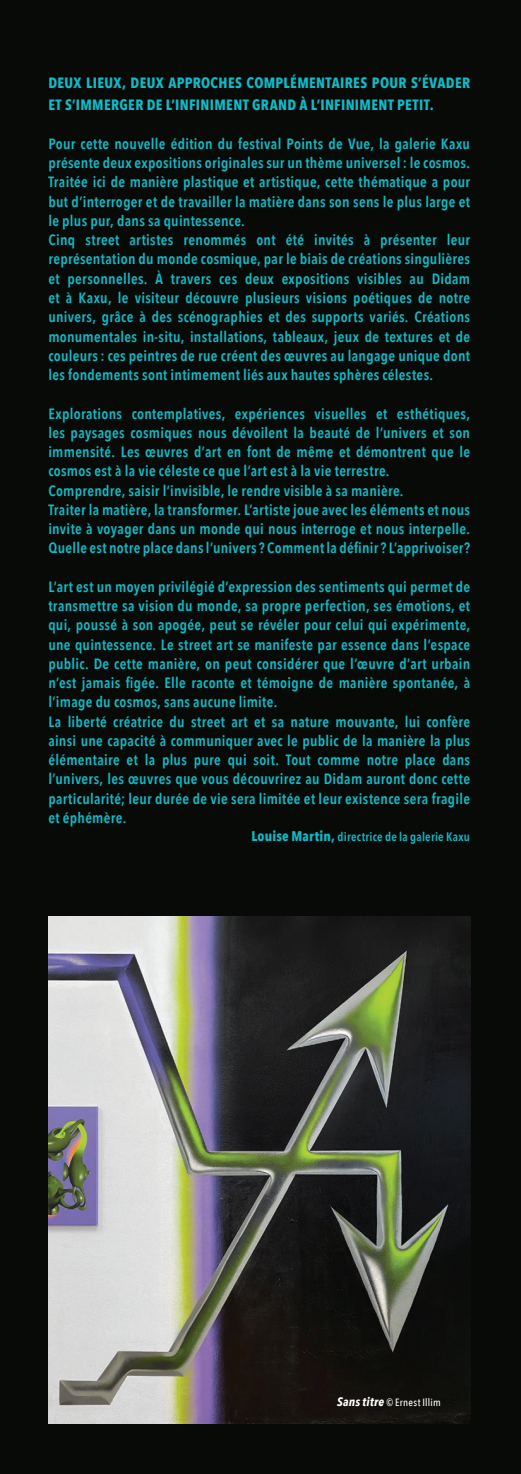
<style>
.page{position:relative;width:521px;height:1474px;background:#fff}
.page>*{position:absolute;margin:0;border:0;box-sizing:border-box;transform-origin:0 0}
.t1{font:600 14.88px/19.2px "Avenir Next Condensed";letter-spacing:.02em;color:#0fbbc7}
.t2{font:700 14.88px/22.4px "Avenir Next Condensed";letter-spacing:.025em;color:#0fbbc7}
.t3{font:600 12.25px "Avenir Next Condensed";letter-spacing:.02em;color:#0fbbc7}
.t4{font:500 10.5px "Avenir Next Condensed";letter-spacing:.02em;color:#fff}
.s1{font-weight:700;font-size:14px}
.s2{font-weight:700;font-style:italic;font-size:12.25px}
</style>
<div class="page">
<div style="left:0;top:0;width:521px;height:1473px;background:#080a08"></div>
<img style="left:48px;top:916px;width:422px;height:506px">
<p class="t2" style="left:48px;top:72px;width:423px">DEUX LIEUX, DEUX APPROCHES COMPLÉMENTAIRES POUR S’ÉVADER<br>ET S’IMMERGER DE L’INFINIMENT GRAND À L’INFINIMENT PETIT.</p>
<p class="t1" style="left:48px;top:134px;width:423px">Pour cette nouvelle édition du festival Points de Vue, la galerie Kaxu présente deux expositions originales sur un thème universel : le cosmos.<br>Traitée ici de manière plastique et artistique, cette thématique a pour but d’interroger et de travailler la matière dans son sens le plus large et le plus pur, dans sa quintessence.<br>Cinq street artistes renommés ont été invités à présenter leur représentation du monde cosmique, par le biais de créations singulières et personnelles. À travers ces deux expositions visibles au Didam et à Kaxu, le visiteur découvre plusieurs visions poétiques de notre univers, grâce à des scénographies et des supports variés. Créations monumentales in-situ, installations, tableaux, jeux de textures et de couleurs: ces peintres de rue créent des œuvres au langage unique dont les fondements sont intimement liés aux hautes sphères célestes.</p>
<p class="t1" style="left:48px;top:403px;width:423px">Explorations contemplatives, expériences visuelles et esthétiques, les paysages cosmiques nous dévoilent la beauté de l’univers et son immensité. Les œuvres d’art en font de même et démontrent que le cosmos est à la vie céleste ce que l’art est à la vie terrestre.<br>Comprendre, saisir l’invisible, le rendre visible à sa manière.<br>Traiter la matière, la transformer. L’artiste joue avec les éléments et nous invite à voyager dans un monde qui nous interroge et nous interpelle.<br>Quelle est notre place dans l’univers ? Comment la définir ? L’apprivoiser?</p>
<p class="t1" style="left:48px;top:576px;width:423px">L’art est un moyen privilégié d’expression des sentiments qui permet de transmettre sa vision du monde, sa propre perfection, ses émotions, et qui, poussé à son apogée, peut se révéler pour celui qui expérimente, une quintessence. Le street art se manifeste par essence dans l’espace public. De cette manière, on peut considérer que l’œuvre d’art urbain n’est jamais figée. Elle raconte et témoigne de manière spontanée, à l’image du cosmos, sans aucune limite.<br>La liberté créatrice du street art et sa nature mouvante, lui confère ainsi une capacité à communiquer avec le public de la manière la plus élémentaire et la plus pure qui soit. Tout comme notre place dans l’univers, les œuvres que vous découvrirez au Didam auront donc cette particularité; leur durée de vie sera limitée et leur existence sera fragile et éphémère.</p>
<p class="t3" style="left:251px;top:825px;width:220px"><span class="s1">Louise Martin,</span> directrice de la galerie Kaxu</p>
<p class="t4" style="left:337px;top:1395px;width:105px"><span class="s2">Sans titre</span> © Ernest Illim</p>
</div>
